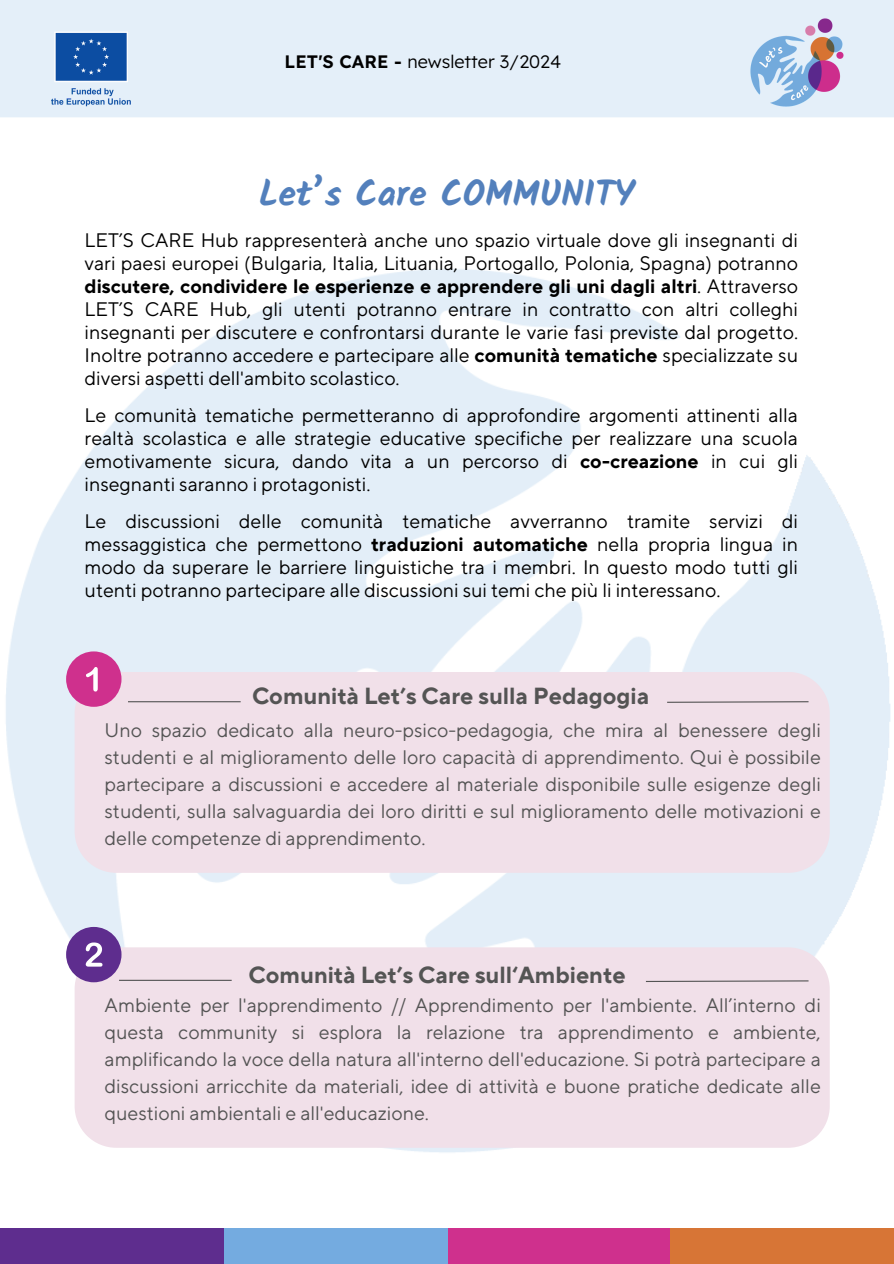
<style>
.page{position:relative;width:894px;height:1264px;background:#fff}
.page>*{position:absolute;margin:0;border:0;box-sizing:border-box;transform-origin:0 0}
.t1{font:700 36px "Kalam";color:#5380bc}
.t2{font:700 23.25px "TT Norms Pro";color:#545454}
.t3{font:19.5px/23px "TT Norms Pro";color:#000;text-align:justify}
.t4{font:19.5px/27px "TT Norms Pro";color:#545454;text-align:justify}
.t5{font:300 18px "Lexend";color:#000}
.s1{font-weight:600}
.s2{font-weight:700}
</style>
<div class="page">
<img style="left:6px;top:269px;width:885px;height:884px">
<div style="left:0;top:1228px;width:224px;height:35px;background:#5e2d8e"></div>
<div style="left:447px;top:1228px;width:223px;height:35px;background:#cf308d"></div>
<div style="left:224px;top:1228px;width:223px;height:35px;background:#74abe0"></div>
<div style="left:670px;top:1228px;width:223px;height:35px;background:#d77536"></div>
<div style="left:0;top:0;width:893px;height:117px;background:#e4eff9"></div>
<img style="left:47px;top:25px;width:88px;height:89px">
<img style="left:739px;top:5px;width:115px;height:112px">
<div style="left:75px;top:672px;width:754px;height:200px;background:#f1e0e9"></div>
<div style="left:66px;top:651px;width:55px;height:55px;background:#cf308d;border-radius:50%"></div>
<svg style="left:86px;top:667px;width:12px;height:24px"></svg>
<hr style="left:128px;top:701px;width:112px;height:1px;background:#545454">
<svg style="left:665px;top:700px;width:144px;height:3px"></svg>
<div style="left:75px;top:947px;width:754px;height:200px;background:#f1e0e9"></div>
<div style="left:66px;top:926px;width:55px;height:56px;background:#5e2d8e;border-radius:50%"></div>
<svg style="left:86px;top:942px;width:16px;height:24px"></svg>
<svg style="left:644px;top:979px;width:165px;height:3px"></svg>
<hr style="left:119px;top:979px;width:112px;height:1px;background:#545454">
<p class="t5" style="left:284px;top:50px;width:278px"><span class="s1">LET'S CARE -</span> newsletter 3/2024</p>
<p class="t1" style="left:259px;top:173px;width:377px">Let’s Care COMMUNITY</p>
<p class="t3" style="left:85px;top:229px;width:714px">LET’S CARE Hub rappresenterà anche uno spazio virtuale dove gli insegnanti di vari paesi europei (Bulgaria, Italia, Lituania, Portogallo, Polonia, Spagna) potranno <span class="s2">discutere, condividere le esperienze e apprendere gli uni dagli altri</span>. Attraverso LET’S CARE Hub, gli utenti potranno entrare in contratto con altri colleghi insegnanti per discutere e confrontarsi durante le varie fasi previste dal progetto.<br>Inoltre potranno accedere e partecipare alle <span class="s2">comunità tematiche</span> specializzate su diversi aspetti dell'ambito scolastico.</p>
<h1 class="t3" style="left:85px;top:404px;width:714px">Le comunità tematiche permetteranno di approfondire argomenti attinenti alla realtà scolastica e alle strategie educative specifiche per realizzare una scuola emotivamente sicura, dando vita a un percorso di <span class="s2">co-creazione</span> in cui gli insegnanti saranno i protagonisti.</h1>
<p class="t3" style="left:85px;top:510px;width:714px">Le discussioni delle comunità tematiche avverranno tramite servizi di messaggistica che permettono <span class="s2">traduzioni automatiche</span> nella propria lingua in modo da superare le barriere linguistiche tra i membri. In questo modo tutti gli utenti potranno partecipare alle discussioni sui temi che più li interessano.</p>
<p class="t2" style="left:252px;top:681px;width:398px">Comunità Let’s Care sulla Pedagogia</p>
<p class="t4" style="left:105px;top:717px;width:717px">Uno spazio dedicato alla neuro-psico-pedagogia, che mira al benessere degli studenti e al miglioramento delle loro capacità di apprendimento. Qui è possibile partecipare a discussioni e accedere al materiale disponibile sulle esigenze degli studenti, sulla salvaguardia dei loro diritti e sul miglioramento delle motivazioni e delle competenze di apprendimento.</p>
<h2 class="t2" style="left:248px;top:960px;width:378px">Comunità Let’s Care sull‘Ambiente</h2>
<p class="t4" style="left:105px;top:992px;width:717px">Ambiente per l'apprendimento // Apprendimento per l'ambiente. All’interno di questa community si esplora la relazione tra apprendimento e ambiente, amplificando la voce della natura all'interno dell'educazione. Si potrà partecipare a discussioni arricchite da materiali, idee di attività e buone pratiche dedicate alle questioni ambientali e all'educazione.</p>
</div>
